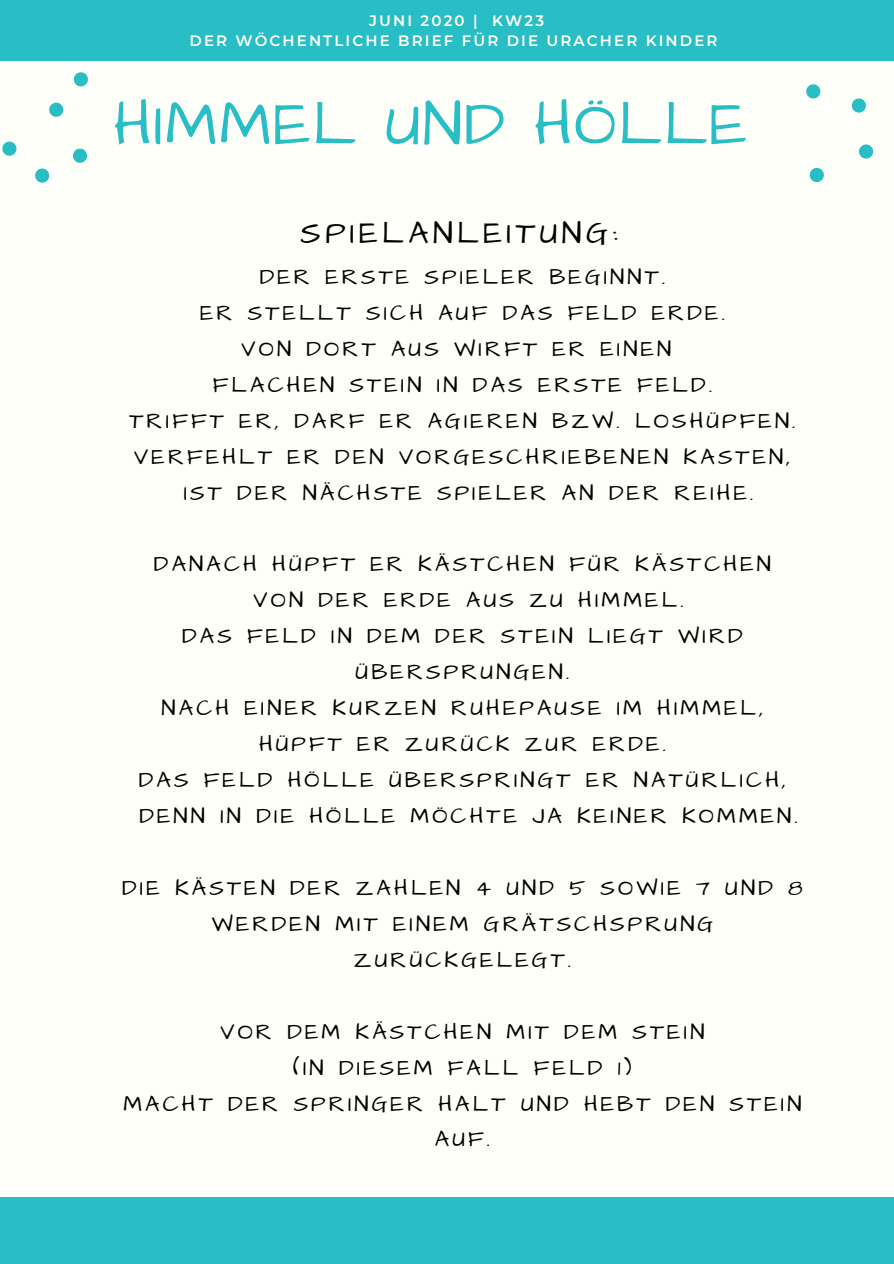
<style>
.page{position:relative;width:894px;height:1264px;background:#fff}
.page>*{position:absolute;margin:0;border:0;box-sizing:border-box;transform-origin:0 0}
.t1{font:63px "Architects Daughter";letter-spacing:.03em;color:#29bdc5}
.t2{font:31.5px "Architects Daughter";letter-spacing:.14em;color:#000}
.t3{font:22.5px/35.8px "Architects Daughter";letter-spacing:.14em;color:#000;text-align:center}
.t4{font:600 15px/20.2px "Montserrat";letter-spacing:.14em;color:#fffff9;text-align:center}
</style>
<div class="page">
<div style="left:0;top:0;width:893px;height:1263px;background:#fffff9"></div>
<div style="left:0;top:0;width:893px;height:60px;background:#29bdc5"></div>
<svg style="left:2px;top:142px;width:14px;height:14px"></svg>
<svg style="left:73px;top:149px;width:14px;height:14px"></svg>
<svg style="left:74px;top:72px;width:14px;height:14px"></svg>
<svg style="left:49px;top:103px;width:14px;height:14px"></svg>
<svg style="left:35px;top:168px;width:14px;height:15px"></svg>
<svg style="left:859px;top:144px;width:13px;height:15px"></svg>
<svg style="left:806px;top:84px;width:14px;height:14px"></svg>
<svg style="left:851px;top:98px;width:14px;height:15px"></svg>
<svg style="left:809px;top:168px;width:14px;height:14px"></svg>
<div style="left:0;top:1197px;width:893px;height:66px;background:#29bdc5"></div>
<p class="t4" style="left:189px;top:10px;width:529px">JUNI 2020 | KW23<br>DER WÖCHENTLICHE BRIEF FÜR DIE URACHER KINDER</p>
<h1 class="t1" style="left:114px;top:82px;width:634px">HIMMEL UND HÖLLE</h1>
<h2 class="t2" style="left:300px;top:212px;width:318px">SPIELANLEITUNG:</h2>
<p class="t3" style="left:129px;top:259px;width:667px">DER ERSTE SPIELER BEGINNT.<br>ER STELLT SICH AUF DAS FELD ERDE.<br>VON DORT AUS WIRFT ER EINEN<br>FLACHEN STEIN IN DAS ERSTE FELD.<br>TRIFFT ER, DARF ER AGIEREN BZW. LOSHÜPFEN.<br>VERFEHLT ER DEN VORGESCHRIEBENEN KASTEN, IST DER NÄCHSTE SPIELER AN DER REIHE.</p>
<p class="t3" style="left:139px;top:547px;width:660px">DANACH HÜPFT ER KÄSTCHEN FÜR KÄSTCHEN<br>VON DER ERDE AUS ZU HIMMEL.<br>DAS FELD IN DEM DER STEIN LIEGT WIRD<br>ÜBERSPRUNGEN.<br>NACH EINER KURZEN RUHEPAUSE IM HIMMEL,<br>HÜPFT ER ZURÜCK ZUR ERDE.<br>DAS FELD HÖLLE ÜBERSPRINGT ER NATÜRLICH,<br>DENN IN DIE HÖLLE MÖCHTE JA KEINER KOMMEN.</p>
<p class="t3" style="left:122px;top:870px;width:682px">DIE KÄSTEN DER ZAHLEN 4 UND 5 SOWIE 7 UND 8<br>WERDEN MIT EINEM GRÄTSCHSPRUNG<br>ZURÜCKGELEGT.</p>
<p class="t3" style="left:123px;top:1014px;width:679px">VOR DEM KÄSTCHEN MIT DEM STEIN<br>(IN DIESEM FALL FELD 1)<br>MACHT DER SPRINGER HALT UND HEBT DEN STEIN<br>AUF.</p>
</div>
